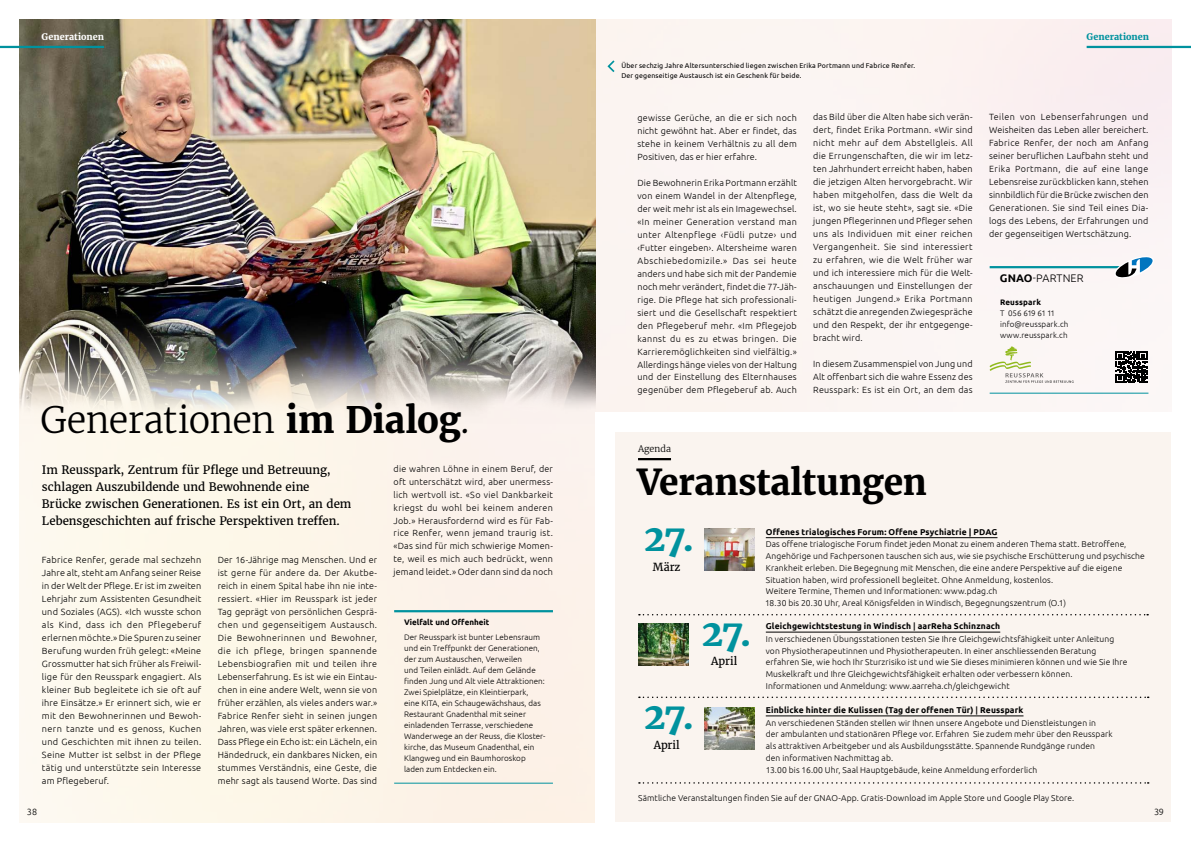
<style>
.page{position:relative;width:1191px;height:842px;background:#fff}
.page>*{position:absolute;margin:0;border:0;box-sizing:border-box;transform-origin:0 0}
.t1{font:300 36px "Merriweather";letter-spacing:-.015em;color:#000}
.t2{font:700 36px "Merriweather";color:#00929e}
.t3{font:700 35.3px "Merriweather";letter-spacing:-.015em;color:#000}
.t4{font:11.5px/17px "Merriweather";letter-spacing:-.005em;color:#000}
.t5{font:11px "Merriweather";letter-spacing:.005em;color:#000}
.t6{font:300 11px "Ubuntu";letter-spacing:.005em;color:#000}
.t7{font:300 9px/13px "Ubuntu";letter-spacing:.02em;color:#000;text-align:justify}
.t8{font:700 9px "Merriweather";color:#fff}
.t9{font:700 9px "Merriweather";color:#00929e}
.t10{font:300 9px "Merriweather";letter-spacing:.005em;color:#000}
.t11{font:300 8.5px/11.7px "Ubuntu";letter-spacing:.01em;color:#000}
.t12{font:700 8.5px "Ubuntu";letter-spacing:.015em;color:#000}
.t13{font:300 8px/11px "Ubuntu";letter-spacing:.005em;color:#000}
.t14{font:700 8px "Ubuntu";letter-spacing:.005em;color:#000}
.t15{font:7px/10px "Ubuntu";letter-spacing:.02em;color:#000}
.s1{font-weight:700}
.s2{font-weight:500}
</style>
<div class="page">
<div style="left:20px;top:20px;width:1151px;height:802px;background:#fcf5ef"></div>
<img style="left:20px;top:20px;width:575px;height:404px">
<hr style="left:394px;top:783px;width:159px;height:1px;background:#00929e">
<hr style="left:394px;top:610px;width:159px;height:2px;background:#00929e">
<hr style="left:0;top:46px;width:104px;height:2px;background:#00929e">
<div style="left:595px;top:412px;width:596px;height:430px;background:#fff"></div>
<hr style="left:989px;top:266px;width:147px;height:2px;background:#00929e">
<hr style="left:989px;top:393px;width:159px;height:1px;background:#00929e">
<svg style="left:1112px;top:255px;width:43px;height:25px"></svg>
<svg style="left:989px;top:346px;width:84px;height:37px"></svg>
<svg style="left:1114px;top:350px;width:34px;height:34px"></svg>
<svg style="left:1115px;top:351px;width:32px;height:32px"></svg>
<hr style="left:1086px;top:46px;width:105px;height:2px;background:#00929e">
<svg style="left:606px;top:59px;width:10px;height:15px"></svg>
<div style="left:615px;top:433px;width:556px;height:389px;background:#faf4ef"></div>
<hr style="left:638px;top:458px;width:33px;height:2px;background:#000">
<hr style="left:765px;top:716px;width:258px;height:1px;background:#000">
<img style="left:638px;top:623px;width:50px;height:42px">
<svg style="left:639px;top:696px;width:509px;height:2px"></svg>
<svg style="left:639px;top:782px;width:509px;height:2px"></svg>
<hr style="left:766px;top:632px;width:234px;height:1px;background:#000">
<hr style="left:766px;top:537px;width:231px;height:1px;background:#000">
<svg style="left:639px;top:614px;width:509px;height:1px"></svg>
<img style="left:704px;top:529px;width:50px;height:42px">
<img style="left:704px;top:707px;width:50px;height:42px">
<p class="t8" style="left:42px;top:31px;width:64px">Generationen</p>
<h1 class="t1" style="left:40px;top:396px;width:430px">Generationen <span class="s1">im Dialog</span>.</h1>
<p class="t4" style="left:42px;top:461px;width:311px">Im Reusspark, Zentrum für Pflege und Betreuung, schlagen Auszubildende und Bewohnende eine Brücke zwischen Generationen. Es ist ein Ort, an dem Lebensgeschichten auf frische Perspektiven treffen.</p>
<p class="t7" style="left:42px;top:553px;width:161px">Fabrice Renfer, gerade mal sechzehn Jahre alt, steht am Anfang seiner Reise in der Welt der Pflege. Er ist im zweiten Lehrjahr zum Assistenten Gesundheit und Soziales (AGS). «Ich wusste schon als Kind, dass ich den Pflegeberuf erlernen möchte.» Die Spuren zu seiner Berufung wurden früh gelegt: «Meine Grossmutter hat sich früher als Freiwil&shy;lige für den Reusspark engagiert. Als kleiner Bub begleitete ich sie oft auf ihre Einsätze.» Er erinnert sich, wie er mit den Bewohnerinnen und Bewoh&shy;nern tanzte und es genoss, Kuchen und Geschichten mit ihnen zu teilen.<br>Seine Mutter ist selbst in der Pflege tätig und unterstützte sein Interesse am Pflegeberuf.</p>
<p class="t7" style="left:218px;top:553px;width:161px">Der 16-Jährige mag Menschen. Und er ist gerne für andere da. Der Akutbe&shy;reich in einem Spital habe ihn nie inte&shy;ressiert. «Hier im Reusspark ist jeder Tag geprägt von persönlichen Gesprä&shy;chen und gegenseitigem Austausch.<br>Die Bewohnerinnen und Bewohner, die ich pflege, bringen spannende Lebensbiografien mit und teilen ihre Lebenserfahrung. Es ist wie ein Eintau&shy;chen in eine andere Welt, wenn sie von früher erzählen, als vieles anders war.» Fabrice Renfer sieht in seinen jungen Jahren, was viele erst später erkennen.<br>Dass Pflege ein Echo ist: ein Lächeln, ein Händedruck, ein dankbares Nicken, ein stummes Verständnis, eine Geste, die mehr sagt als tausend Worte. Das sind</p>
<p class="t7" style="left:393px;top:462px;width:161px">die wahren Löhne in einem Beruf, der oft unterschätzt wird, aber unermess&shy;lich wertvoll ist. «So viel Dankbarkeit kriegst du wohl bei keinem anderen Job.» Herausfordernd wird es für Fab&shy;rice Renfer, wenn jemand traurig ist. «Das sind für mich schwierige Momen&shy;te, weil es mich auch bedrückt, wenn jemand leidet.» Oder dann sind da noch</p>
<p class="t14" style="left:404px;top:617px;width:87px">Vielfalt und Offenheit</p>
<p class="t13" style="left:404px;top:632px;width:143px">Der Reusspark ist bunter Lebensraum und ein Treffpunkt der Generationen, der zum Austauschen, Verweilen<br>und Teilen einlädt. Auf dem Gelände finden Jung und Alt viele Attraktionen:<br>Zwei Spielplätze, ein Kleintierpark, eine KITA, ein Schaugewächshaus, das Restaurant Gnadenthal mit seiner einladenden Terrasse, verschiedene Wanderwege an der Reuss, die Kloster&shy;kirche, das Museum Gnadenthal, ein Klangweg und ein Baumhoroskop laden zum Entdecken ein.</p>
<p class="t15" style="left:621px;top:61px;width:295px">Über sechzig Jahre Altersunterschied liegen zwischen Erika Portmann und Fabrice Renfer.<br>Der gegenseitige Austausch ist ein Geschenk für beide.</p>
<p class="t7" style="left:637px;top:111px;width:161px">gewisse Gerüche, an die er sich noch nicht gewöhnt hat. Aber er findet, das stehe in keinem Verhältnis zu all dem Positiven, das er hier erfahre.</p>
<p class="t7" style="left:637px;top:176px;width:161px">Die Bewohnerin Erika Portmann erzählt von einem Wandel in der Altenpflege, der weit mehr ist als ein Imagewechsel. «In meiner Generation verstand man unter Altenpflege ‹Füdli putze› und ‹Futter eingeben›. Altersheime waren Abschiebedomizile.» Das sei heute anders und habe sich mit der Pandemie noch mehr verändert, findet die 77-Jäh&shy;rige. Die Pflege hat sich professionali&shy;siert und die Gesellschaft respektiert den Pflegeberuf mehr. «Im Pflegejob kannst du es zu etwas bringen. Die Karrieremöglichkeiten sind vielfältig.» Allerdings hänge vieles von der Haltung und der Einstellung des Elternhauses gegenüber dem Pflegeberuf ab. Auch</p>
<p class="t7" style="left:813px;top:111px;width:161px">das Bild über die Alten habe sich verän&shy;dert, findet Erika Portmann. «Wir sind nicht mehr auf dem Abstellgleis. All die Errungenschaften, die wir im letz&shy;ten Jahrhundert erreicht haben, haben die jetzigen Alten hervorgebracht. Wir haben mitgeholfen, dass die Welt da ist, wo sie heute steht», sagt sie. «Die jungen Pflegerinnen und Pfleger sehen uns als Individuen mit einer reichen Vergangenheit. Sie sind interessiert zu erfahren, wie die Welt früher war und ich interessiere mich für die Welt&shy;anschauungen und Einstellungen der heutigen Jungend.» Erika Portmann schätzt die anregenden Zwiegespräche und den Respekt, der ihr entgegenge&shy;bracht wird.</p>
<p class="t7" style="left:813px;top:357px;width:161px">In diesem Zusammenspiel von Jung und Alt offenbart sich die wahre Essenz des Reusspark: Es ist ein Ort, an dem das</p>
<p class="t9" style="left:1086px;top:31px;width:64px">Generationen</p>
<p class="t7" style="left:989px;top:110px;width:161px">Teilen von Lebenserfahrungen und Weisheiten das Leben aller bereichert.<br>Fabrice Renfer, der noch am Anfang seiner beruflichen Laufbahn steht und Erika Portmann, die auf eine lange Lebensreise zurückblicken kann, stehen sinnbildlich für die Brücke zwischen den Generationen. Sie sind Teil eines Dia&shy;logs des Lebens, der Erfahrungen und der gegenseitigen Wertschätzung.</p>
<p class="t6" style="left:999px;top:271px;width:85px"><span class="s1">GNAO</span>-PARTNER</p>
<p class="t14" style="left:1000px;top:298px;width:42px">Reusspark</p>
<p class="t13" style="left:1000px;top:308px;width:70px">T 056 619 61 11 info@reusspark.ch www.reusspark.ch</p>
<p class="t10" style="left:638px;top:443px;width:34px">Agenda</p>
<h2 class="t3" style="left:637px;top:458px;width:291px">Veranstaltungen</h2>
<h1 class="t2" style="left:644px;top:514px;width:51px">27.</h1>
<p class="t5" style="left:653px;top:559px;width:29px">März</p>
<h1 class="t2" style="left:702px;top:608px;width:51px">27.</h1>
<p class="t5" style="left:711px;top:654px;width:28px">April</p>
<h1 class="t2" style="left:644px;top:692px;width:51px">27.</h1>
<p class="t5" style="left:653px;top:738px;width:28px">April</p>
<p class="t12" style="left:766px;top:526px;width:233px">Offenes trialogisches Forum: Offene Psychiatrie | PDAG</p>
<p class="t11" style="left:765px;top:538px;width:381px">Das offene trialogische Forum findet jeden Monat zu einem anderen Thema statt. Betroffene, Angehörige und Fachpersonen tauschen sich aus, wie sie psychische Erschütterung und psychische Krankheit erleben. Die Begegnung mit Menschen, die eine andere Perspektive auf die eigene Situation haben, wird professionell begleitet. Ohne Anmeldung, kostenlos.<br>Weitere Termine, Themen und Informationen: www.pdag.ch<br>18.30 bis 20.30 Uhr, Areal Königsfelden in Windisch, Begegnungszentrum (O.1)</p>
<p class="t11" style="left:766px;top:619px;width:350px;line-height:12.8px"><span class="s1">Gleichgewichtstestung in Windisch</span> <span class="s2">|</span> <span class="s1">aarReha Schinznach<br></span>In verschiedenen Übungsstationen testen Sie Ihre Gleichgewichtsfähigkeit unter Anleitung</p>
<p class="t11" style="left:766px;top:644px;width:363px">von Physiotherapeutinnen und Physiotherapeuten. In einer anschliessenden Beratung erfahren Sie, wie hoch Ihr Sturzrisiko ist und wie Sie dieses minimieren können und wie Sie Ihre Muskelkraft und Ihre Gleichgewichtsfähigkeit erhalten oder verbessern können.<br>Informationen und Anmeldung: www.aarreha.ch/gleichgewicht</p>
<p class="t11" style="left:765px;top:703px;width:332px;line-height:12.8px"><span class="s1">Einblicke hinter die Kulissen (Tag der offenen Tür)</span> <span class="s2">|</span> <span class="s1">Reusspark<br></span>An verschiedenen Ständen stellen wir Ihnen unsere Angebote und Dienstleistungen in</p>
<p class="t11" style="left:765px;top:728px;width:348px">der ambulanten und stationären Pflege vor. Erfahren Sie zudem mehr über den Reusspark als attraktiven Arbeitgeber und als Ausbildungsstätte. Spannende Rundgänge runden<br>den informativen Nachmittag ab.<br>13.00 bis 16.00 Uhr, Saal Hauptgebäude, keine Anmeldung erforderlich</p>
<p class="t11" style="left:638px;top:792px;width:438px">Sämtliche Veranstaltungen finden Sie auf der GNAO-App. Gratis-Download im Apple Store und Google Play Store.</p>
<p class="t7" style="left:27px;top:805px;width:12px">38</p>
<p class="t7" style="left:1154px;top:805px;width:12px">39</p>
</div>
